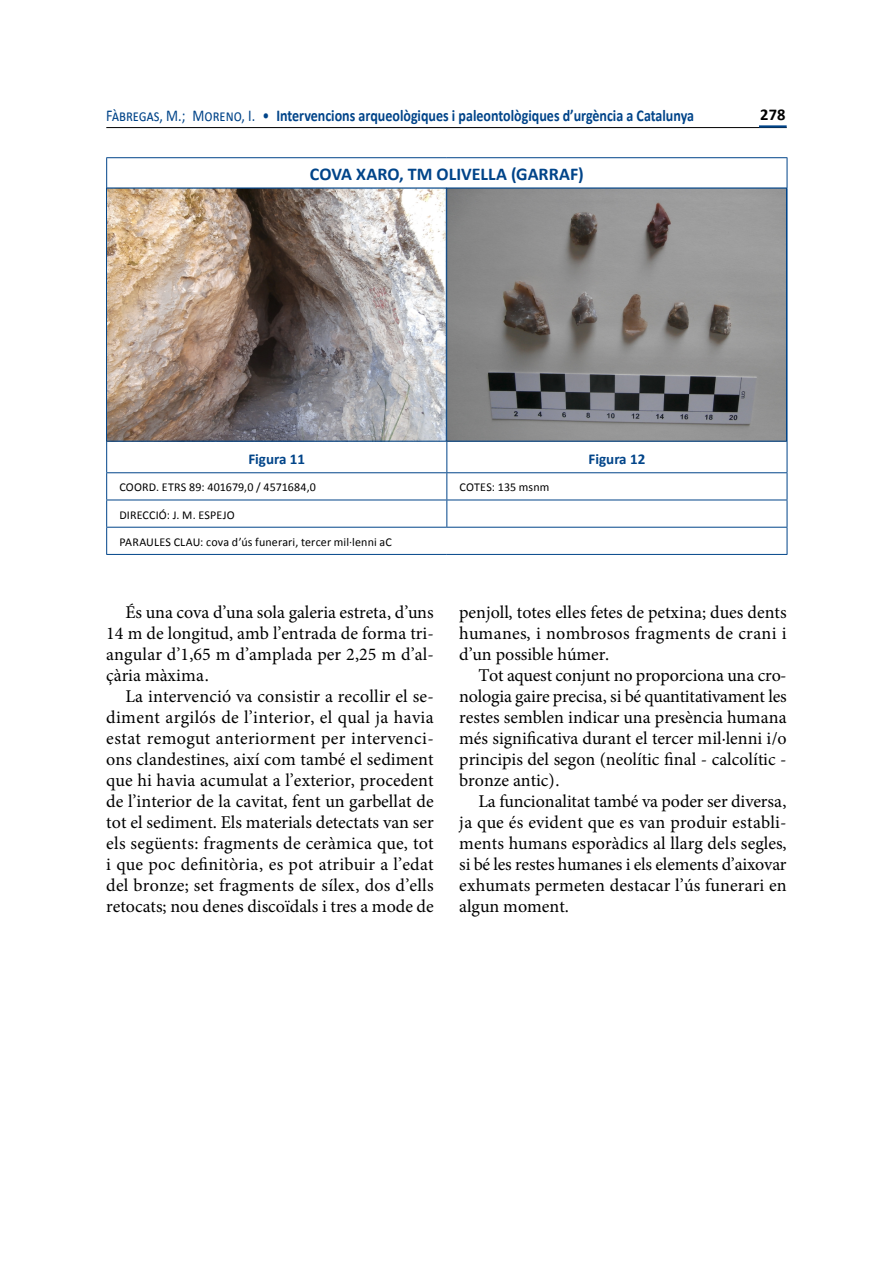
<style>
.page{position:relative;width:893px;height:1263px;background:#fff}
.page>*{position:absolute;margin:0;border:0;box-sizing:border-box;transform-origin:0 0}
.t1{font:18px/21px "Minion Pro";color:#000;text-align:justify}
.t2{font:700 18px "Calibri";color:#004489}
.t3{font:700 16.5px "Calibri";color:#004489;scale:.85 1}
.t4{font:700 16.5px "Calibri";color:#000}
.t5{font:700 15px "Calibri";color:#004489}
.t6{font:12px "Calibri";letter-spacing:.01em;color:#000}
.s1{font-weight:400}
</style>
<div class="page">
<hr style="left:106px;top:127px;width:681px;height:1px;background:#000">
<hr style="left:759px;top:125px;width:28px;height:3px;background:#004489">
<hr style="left:106px;top:157px;width:341px;height:1px;background:#004489">
<hr style="left:106px;top:158px;width:1px;height:30px;background:#004489">
<hr style="left:447px;top:157px;width:340px;height:1px;background:#004489">
<hr style="left:787px;top:158px;width:1px;height:30px;background:#004489">
<hr style="left:446px;top:189px;width:1px;height:283px;background:#004489">
<hr style="left:106px;top:500px;width:341px;height:1px;background:#004489">
<hr style="left:447px;top:500px;width:340px;height:1px;background:#004489">
<svg style="left:446px;top:473px;width:1px;height:54px"></svg>
<hr style="left:106px;top:527px;width:341px;height:1px;background:#004489">
<svg style="left:106px;top:473px;width:1px;height:81px"></svg>
<hr style="left:447px;top:527px;width:340px;height:1px;background:#004489">
<svg style="left:787px;top:473px;width:1px;height:81px"></svg>
<hr style="left:106px;top:554px;width:341px;height:1px;background:#004489">
<hr style="left:447px;top:554px;width:340px;height:1px;background:#004489">
<hr style="left:106px;top:189px;width:1px;height:283px;background:#004489">
<hr style="left:787px;top:189px;width:1px;height:283px;background:#004489">
<hr style="left:106px;top:472px;width:341px;height:1px;background:#004489">
<hr style="left:447px;top:472px;width:340px;height:1px;background:#004489">
<img style="left:108px;top:190px;width:677px;height:249px">
<div style="left:106px;top:188px;width:340px;height:253px;border:1px solid #004489"></div>
<div style="left:446px;top:188px;width:341px;height:253px;border:1px solid #004489"></div>
<p class="t3" style="left:106px;top:105px;width:693px"><span class="s1">Fàbregas, M.; Moreno, I. •</span> Intervencions arqueològiques i paleontològiques d’urgència a Catalunya</p>
<p class="t4" style="left:760px;top:104px;width:27px">278</p>
<p class="t2" style="left:310px;top:162px;width:275px">COVA XARO, TM OLIVELLA (GARRAF)</p>
<p class="t5" style="left:248px;top:450px;width:58px">Figura 11</p>
<p class="t5" style="left:589px;top:450px;width:58px">Figura 12</p>
<p class="t6" style="left:119px;top:480px;width:198px">COORD. ETRS 89: 401679,0 / 4571684,0</p>
<p class="t6" style="left:460px;top:480px;width:91px">COTES: 135 msnm</p>
<p class="t6" style="left:119px;top:507px;width:117px">DIRECCIÓ: J. M. ESPEJO</p>
<p class="t6" style="left:119px;top:534px;width:274px">PARAULES CLAU: cova d’ús funerari, tercer mil·lenni aC</p>
<p class="t1" style="left:106px;top:602px;width:329px;text-indent:19px">És una cova d’una sola galeria estreta, d’uns 14 m de longitud, amb l’entrada de forma tri&shy;angular d’1,65 m d’amplada per 2,25 m d’al&shy;çària màxima.</p>
<p class="t1" style="left:106px;top:686px;width:329px;text-indent:19px">La intervenció va consistir a recollir el se&shy;diment argilós de l’interior, el qual ja havia estat remogut anteriorment per intervenci&shy;ons clandestines, així com també el sediment que hi havia acumulat a l’exterior, procedent de l’interior de la cavitat, fent un garbellat de tot el sediment. Els materials detectats van ser els següents: fragments de ceràmica que, tot i que poc definitòria, es pot atribuir a l’edat del bronze; set fragments de sílex, dos d’ells retocats; nou denes discoïdals i tres a mode de</p>
<p class="t1" style="left:459px;top:602px;width:329px">penjoll, totes elles fetes de petxina; dues dents humanes, i nombrosos fragments de crani i d’un possible húmer.</p>
<p class="t1" style="left:459px;top:665px;width:329px;text-indent:19px">Tot aquest conjunt no proporciona una cro&shy;nologia gaire precisa, si bé quantitativament les restes semblen indicar una presència humana més significativa durant el tercer mil·lenni i/o principis del segon (neolític final - calcolític - bronze antic).</p>
<p class="t1" style="left:459px;top:791px;width:329px;text-indent:19px">La funcionalitat també va poder ser diversa, ja que és evident que es van produir establi&shy;ments humans esporàdics al llarg dels segles, si bé les restes humanes i els elements d’aixovar exhumats permeten destacar l’ús funerari en algun moment.</p>
</div>
